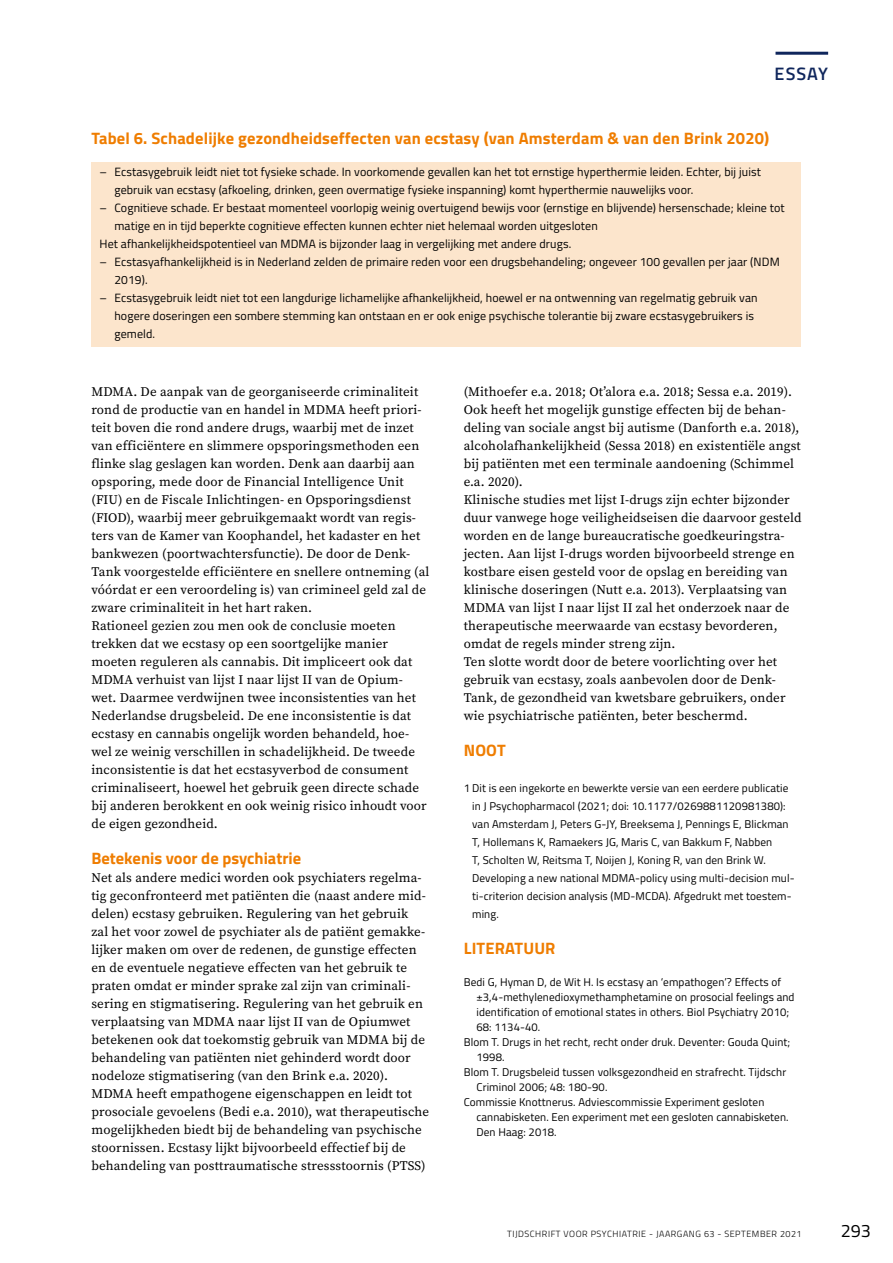
<style>
.page{position:relative;width:893px;height:1263px;background:#fff}
.page>*{position:absolute;margin:0;border:0;box-sizing:border-box;transform-origin:0 0}
.t1{font:600 18px "Titillium Web";letter-spacing:.055em;color:#0f265c}
.t2{font:18px "Titillium Web";color:#000}
.t3{font:700 16.5px "Titillium Web";letter-spacing:.01em;color:#ef7d00}
.t4{font:13.2px/18px "Source Serif Variable";letter-spacing:.01em;color:#000}
.t5{font:12px/18px "Titillium Web";letter-spacing:.01em;color:#000}
.t6{font:11.25px/18px "Titillium Web";letter-spacing:.01em;color:#000}
.t7{font:300 9px "Titillium Web";letter-spacing:.06em;color:#000}
</style>
<div class="page">
<hr style="left:775px;top:52px;width:53px;height:3px;background:#0f265c">
<div style="left:91px;top:162px;width:710px;height:184px;background:#fce5cc"></div>
<h1 class="t1" style="left:775px;top:60px;width:55px">ESSAY</h1>
<p class="t3" style="left:91px;top:126px;width:679px">Tabel 6. Schadelijke gezondheidseffecten van ecstasy (van Amsterdam &amp; van den Brink 2020)</p>
<p class="t5" style="left:114px;top:162px;width:648px;text-indent:-15px">– Ecstasygebruik leidt niet tot fysieke schade. In voorkomende gevallen kan het tot ernstige hyperthermie leiden. Echter, bij juist gebruik van ecstasy (afkoeling, drinken, geen overmatige fysieke inspanning) komt hyperthermie nauwelijks voor.</p>
<p class="t5" style="left:100px;top:198px;width:687px">– Cognitieve schade. Er bestaat momenteel voorlopig weinig overtuigend bewijs voor (ernstige en blijvende) hersenschade; kleine tot</p>
<p class="t5" style="left:114px;top:216px;width:485px">matige en in tijd beperkte cognitieve effecten kunnen echter niet helemaal worden uitgesloten</p>
<p class="t5" style="left:100px;top:234px;width:473px">Het afhankelijkheidspotentieel van MDMA is bijzonder laag in vergelijking met andere drugs.</p>
<p class="t5" style="left:114px;top:252px;width:667px;text-indent:-15px">– Ecstasyafhankelijkheid is in Nederland zelden de primaire reden voor een drugsbehandeling; ongeveer 100 gevallen per jaar (NDM<br>2019).</p>
<p class="t5" style="left:114px;top:288px;width:645px;text-indent:-15px">– Ecstasygebruik leidt niet tot een langdurige lichamelijke afhankelijkheid, hoewel er na ontwenning van regelmatig gebruik van hogere doseringen een sombere stemming kan ontstaan en er ook enige psychische tolerantie bij zware ecstasygebruikers is gemeld.</p>
<p class="t4" style="left:91px;top:383px;width:339px">MDMA. De aanpak van de georganiseerde criminaliteit rond de productie van en handel in MDMA heeft priori&shy;teit boven die rond andere drugs, waarbij met de inzet van efficiëntere en slimmere opsporingsmethoden een flinke slag geslagen kan worden. Denk aan daarbij aan opsporing, mede door de Financial Intelligence Unit (FIU) en de Fiscale Inlichtingen- en Opsporingsdienst (FIOD), waarbij meer gebruikgemaakt wordt van regis&shy;ters van de Kamer van Koophandel, het kadaster en het bankwezen (poortwachtersfunctie). De door de Denk-Tank voorgestelde efficiëntere en snellere ontneming (al vóórdat er een veroordeling is) van crimineel geld zal de zware criminaliteit in het hart raken.<br>Rationeel gezien zou men ook de conclusie moeten trekken dat we ecstasy op een soortgelijke manier moeten reguleren als cannabis. Dit impliceert ook dat MDMA verhuist van lijst I naar lijst II van de Opium&shy;wet. Daarmee verdwijnen twee inconsistenties van het Nederlandse drugsbeleid. De ene inconsistentie is dat ecstasy en cannabis ongelijk worden behandeld, hoe&shy;wel ze weinig verschillen in schadelijkheid. De tweede inconsistentie is dat het ecstasyverbod de consument criminaliseert, hoewel het gebruik geen directe schade bij anderen berokkent en ook weinig risico inhoudt voor de eigen gezondheid.</p>
<p class="t3" style="left:91px;top:846px;width:211px">Betekenis voor de psychiatrie</p>
<p class="t4" style="left:91px;top:869px;width:339px">Net als andere medici worden ook psychiaters regelma&shy;tig geconfronteerd met patiënten die (naast andere mid&shy;delen) ecstasy gebruiken. Regulering van het gebruik<br>zal het voor zowel de psychiater als de patiënt gemakke&shy;lijker maken om over de redenen, de gunstige effecten en de eventuele negatieve effecten van het gebruik te praten omdat er minder sprake zal zijn van criminali&shy;sering en stigmatisering. Regulering van het gebruik en verplaatsing van MDMA naar lijst II van de Opiumwet betekenen ook dat toekomstig gebruik van MDMA bij de behandeling van patiënten niet gehinderd wordt door nodeloze stigmatisering (van den Brink e.a. 2020).<br>MDMA heeft empathogene eigenschappen en leidt tot prosociale gevoelens (Bedi e.a. 2010), wat therapeutische mogelijkheden biedt bij de behandeling van psychische stoornissen. Ecstasy lijkt bijvoorbeeld effectief bij de behandeling van posttraumatische stressstoornis (PTSS)</p>
<p class="t4" style="left:464px;top:383px;width:339px">(Mithoefer e.a. 2018; Ot’alora e.a. 2018; Sessa e.a. 2019).<br>Ook heeft het mogelijk gunstige effecten bij de behan&shy;deling van sociale angst bij autisme (Danforth e.a. 2018), alcoholafhankelijkheid (Sessa 2018) en existentiële angst bij patiënten met een terminale aandoening (Schimmel e.a. 2020).<br>Klinische studies met lijst I-drugs zijn echter bijzonder duur vanwege hoge veiligheidseisen die daarvoor gesteld worden en de lange bureaucratische goedkeuringstra&shy;jecten. Aan lijst I-drugs worden bijvoorbeeld strenge en kostbare eisen gesteld voor de opslag en bereiding van klinische doseringen (Nutt e.a. 2013). Verplaatsing van MDMA van lijst I naar lijst II zal het onderzoek naar de therapeutische meerwaarde van ecstasy bevorderen, omdat de regels minder streng zijn.<br>Ten slotte wordt door de betere voorlichting over het gebruik van ecstasy, zoals aanbevolen door de Denk-Tank, de gezondheid van kwetsbare gebruikers, onder wie psychiatrische patiënten, beter beschermd.</p>
<p class="t3" style="left:464px;top:738px;width:44px">NOOT</p>
<p class="t6" style="left:472px;top:779px;width:324px;text-indent:-9px">1 Dit is een ingekorte en bewerkte versie van een eerdere publicatie in J Psychopharmacol (2021; doi: 10.1177/0269881120981380): van Amsterdam J, Peters G-JY, Breeksema J, Pennings E, Blickman T, Hollemans K, Ramaekers JG, Maris C, van Bakkum F, Nabben<br>T, Scholten W, Reitsma T, Noijen J, Koning R, van den Brink W.<br>Developing a new national MDMA-policy using multi-decision mul&shy;ti-criterion decision analysis (MD-MCDA). Afgedrukt met toestem&shy;ming.</p>
<p class="t3" style="left:464px;top:936px;width:93px">LITERATUUR</p>
<p class="t6" style="left:464px;top:973px;width:319px">Bedi G, Hyman D, de Wit H. Is ecstasy an ‘empathogen’? Effects of</p>
<p class="t6" style="left:476px;top:988px;width:320px">±3,4-methylenedioxymethamphetamine on prosocial feelings and</p>
<p class="t6" style="left:476px;top:1003px;width:314px">identification of emotional states in others. Biol Psychiatry 2010;</p>
<p class="t6" style="left:476px;top:1018px;width:65px">68: 1134-40.</p>
<p class="t6" style="left:464px;top:1033px;width:328px">Blom T. Drugs in het recht, recht onder druk. Deventer: Gouda Quint;</p>
<p class="t6" style="left:476px;top:1048px;width:30px">1998.</p>
<p class="t6" style="left:464px;top:1063px;width:324px">Blom T. Drugsbeleid tussen volksgezondheid en strafrecht. Tijdschr</p>
<p class="t6" style="left:476px;top:1077px;width:133px">Criminol 2006; 48: 180-90.</p>
<p class="t6" style="left:464px;top:1092px;width:302px">Commissie Knottnerus. Adviescommissie Experiment gesloten</p>
<p class="t6" style="left:476px;top:1107px;width:314px">cannabisketen. Een experiment met een gesloten cannabisketen.</p>
<p class="t6" style="left:476px;top:1122px;width:82px">Den Haag: 2018.</p>
<p class="t7" style="left:507px;top:1228px;width:296px">TIJDSCHRIFT VOOR PSYCHIATRIE - JAARGANG 63 - SEPTEMBER 2021</p>
<h1 class="t2" style="left:841px;top:1218px;width:32px">293</h1>
</div>
